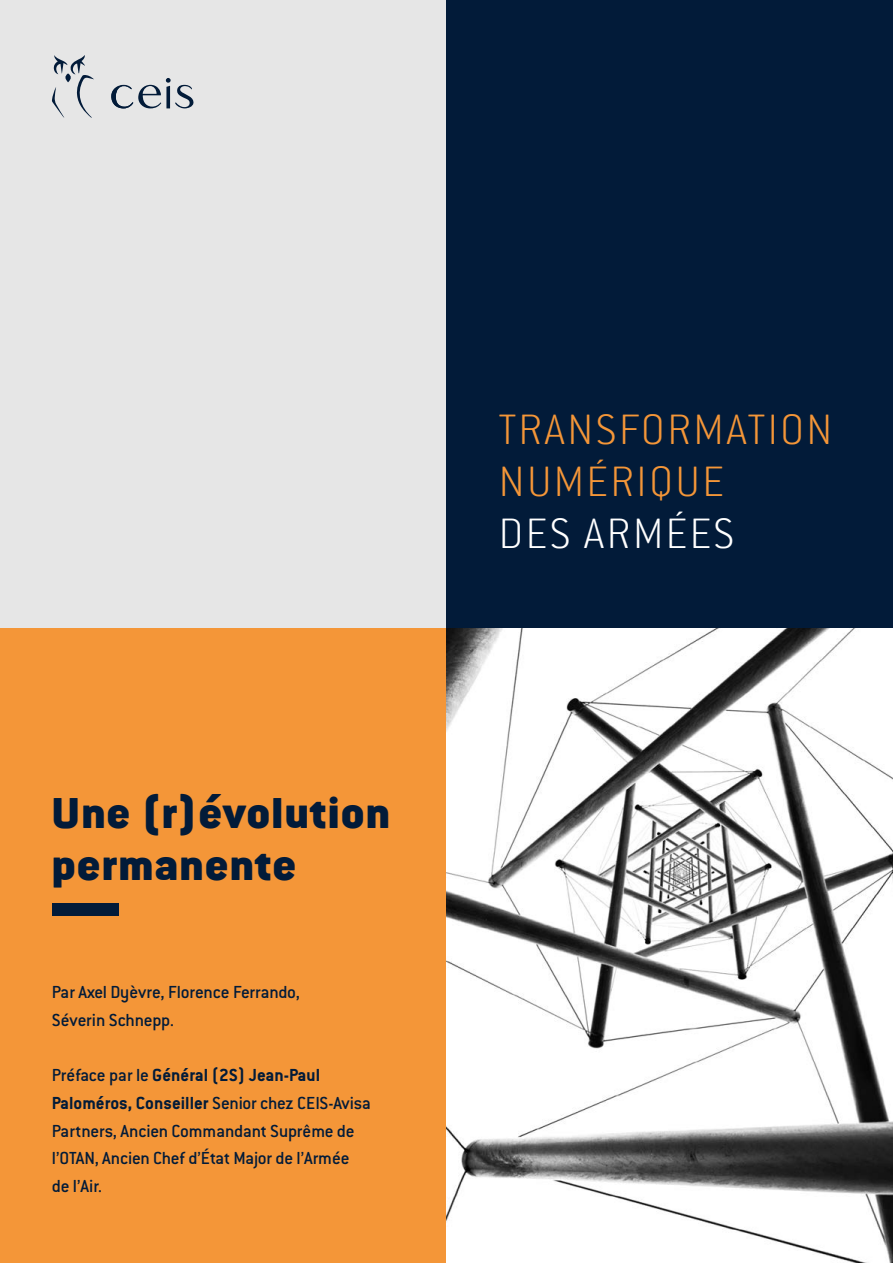
<style>
.page{position:relative;width:893px;height:1263px;background:#fff}
.page>*{position:absolute;margin:0;border:0;box-sizing:border-box;transform-origin:0 0}
.t1{font:900 47.55px/51.8px "Conduit ITC Std";letter-spacing:.03em;color:#021b39}
.t2{font:200 46.8px/52.1px "Conduit ITC Std";letter-spacing:.05em;color:#f49638}
.t3{font:200 46.8px "Conduit ITC Std";letter-spacing:.05em;color:#fff}
.t4{font:500 19.2px/27.8px "Conduit ITC Std";letter-spacing:-.015em;color:#021b39}
.s1{font-weight:700}
</style>
<div class="page">
<div style="left:0;top:0;width:447px;height:629px;background:#e6e6e6"></div>
<div style="left:0;top:629px;width:447px;height:634px;background:#f49638"></div>
<div style="left:447px;top:0;width:446px;height:629px;background:#021b39"></div>
<div style="left:52px;top:904px;width:66px;height:12px;background:#021b39"></div>
<img style="left:447px;top:629px;width:446px;height:634px">
<svg style="left:111px;top:78px;width:83px;height:30px"></svg>
<svg style="left:52px;top:55px;width:42px;height:63px"></svg>
<h1 class="t1" style="left:52px;top:787px;width:340px">Une (r)évolution permanente</h1>
<p class="t4" style="left:52px;top:978px;width:250px">Par Axel Dyèvre, Florence Ferrando,<br>Séverin Schnepp.</p>
<p class="t4" style="left:52px;top:1061px;width:321px">Préface par le <span class="s1">Général (2S) Jean-Paul Paloméros, Conseiller</span> Senior chez CEIS-Avisa Partners, Ancien Commandant Suprême de l’OTAN, Ancien Chef d’État Major de l’Armée de l’Air.</p>
<h2 class="t2" style="left:499px;top:402px;width:335px">TRANSFORMATION<br>NUMÉRIQUE</h2>
<h2 class="t3" style="left:499px;top:505px;width:237px">DES ARMÉES</h2>
</div>
